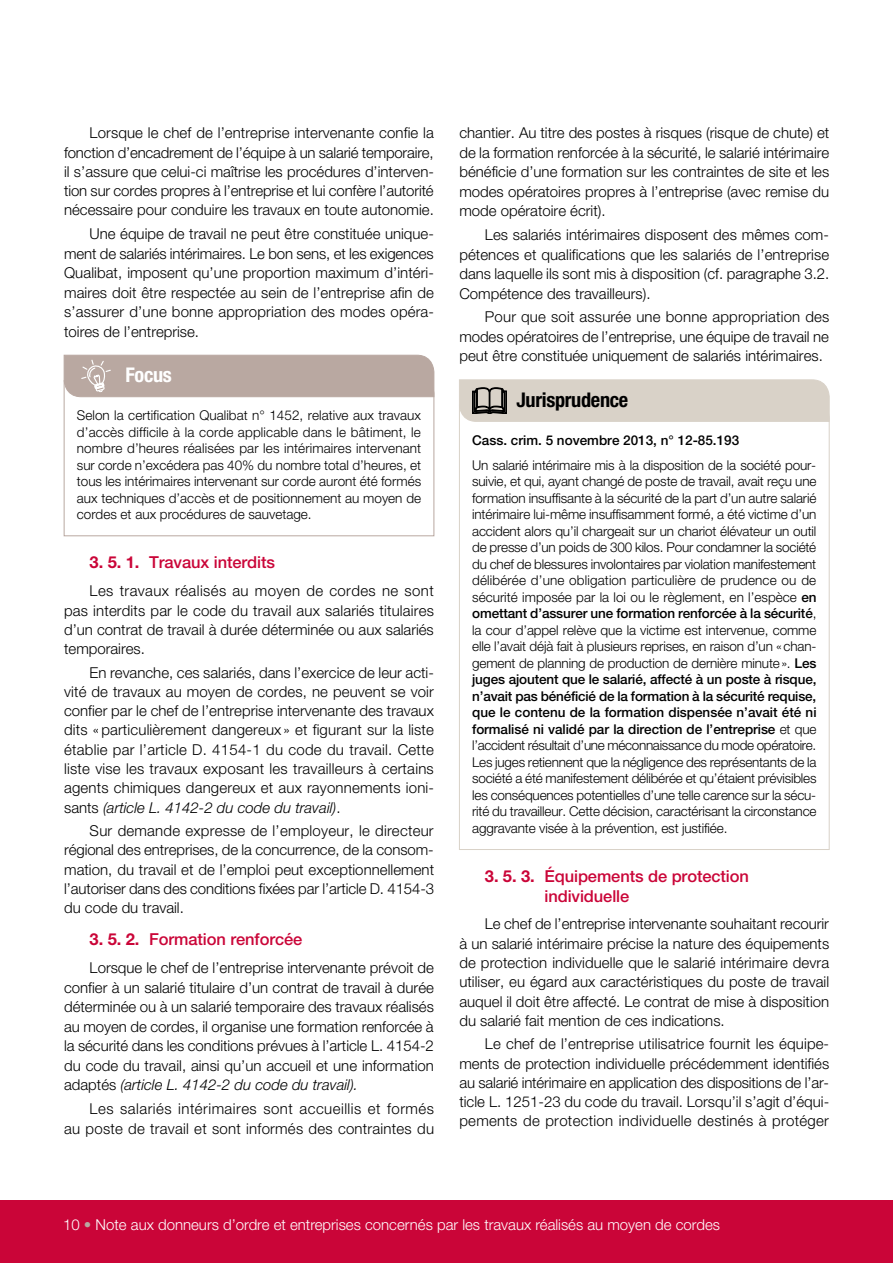
<style>
.page{position:relative;width:893px;height:1263px;background:#fff}
.page>*{position:absolute;margin:0;border:0;box-sizing:border-box;transform-origin:0 0}
.t1{font:700 condensed 20.25px "Helvetica Neue LT Std";letter-spacing:-.015em;color:#000}
.t2{font:700 condensed 20.25px "Helvetica Neue LT Std";letter-spacing:-.015em;color:#fff}
.t3{font:500 16.5px/19.5px "Helvetica Neue LT Std";letter-spacing:-.005em;color:#ca0538}
.t4{font:300 15px/19.5px "Helvetica Neue LT Std";color:#000;text-align:justify}
.t5{font:300 15px/19.5px "Helvetica Neue LT Std";letter-spacing:.03em;color:#000;text-align:right}
.t6{font:300 15px "Helvetica Neue LT Std";color:#fff}
.t7{font:300 13.5px/16.5px "Helvetica Neue LT Std";letter-spacing:-.005em;color:#000;text-align:justify}
.t8{font:500 13.5px "Helvetica Neue LT Std";color:#000}
.s1{font-weight:700}
.s2{font-style:italic}
.s3{font-weight:500}
.s4{color:#b9a8a1}
</style>
<div class="page">
<div style="left:0;top:1200px;width:893px;height:63px;background:#ca0538"></div>
<svg style="left:63px;top:397px;width:372px;height:140px"></svg>
<div style="left:63px;top:354px;width:372px;height:43px;background:#b9a8a1"></div>
<svg style="left:459px;top:422px;width:371px;height:428px"></svg>
<div style="left:459px;top:379px;width:371px;height:43px;background:#d9d2c8"></div>
<p class="t4" style="left:64px;top:123px;width:371px;text-indent:26px">Lorsque le chef de l’entreprise intervenante confie la fonction d’encadrement de l’équipe à un salarié temporaire, il s’assure que celui-ci maîtrise les procédures d’interven&shy;tion sur cordes propres à l’entreprise et lui confère l’autorité nécessaire pour conduire les travaux en toute autonomie.</p>
<p class="t4" style="left:64px;top:224px;width:371px;text-indent:26px">Une équipe de travail ne peut être constituée unique&shy;ment de salariés intérimaires. Le bon sens, et les exigences Qualibat, imposent qu’une proportion maximum d’intéri&shy;maires doit être respectée au sein de l’entreprise afin de s’assurer d’une bonne appropriation des modes opéra&shy;toires de l’entreprise.</p>
<h1 class="t2" style="left:126px;top:363px;width:48px">Focus</h1>
<p class="t7" style="left:77px;top:407px;width:346px">Selon la certification Qualibat n° 1452, relative aux travaux d’accès difficile à la corde applicable dans le bâtiment, le nombre d’heures réalisées par les intérimaires intervenant sur corde n’excédera pas 40% du nombre total d’heures, et tous les intérimaires intervenant sur corde auront été formés aux techniques d’accès et de positionnement au moyen de cordes et aux procédures de sauvetage.</p>
<p class="t3" style="left:90px;top:553px;width:187px"><span class="s1">3. 5. 1.</span> Travaux interdits</p>
<p class="t4" style="left:64px;top:581px;width:371px;text-indent:26px">Les travaux réalisés au moyen de cordes ne sont pas interdits par le code du travail aux salariés titulaires d’un contrat de travail à durée déterminée ou aux salariés temporaires.</p>
<p class="t4" style="left:64px;top:662px;width:371px;text-indent:26px">En revanche, ces salariés, dans l’exercice de leur acti&shy;vité de travaux au moyen de cordes, ne peuvent se voir confier par le chef de l’entreprise intervenante des travaux dits « particulièrement dangereux » et figurant sur la liste établie par l’article D. 4154-1 du code du travail. Cette liste vise les travaux exposant les travailleurs à certains agents chimiques dangereux et aux rayonnements ioni&shy;sants <span class="s2">(article L. 4142-2 du code du travail)</span>.</p>
<p class="t4" style="left:64px;top:821px;width:371px;text-indent:26px">Sur demande expresse de l’employeur, le directeur régional des entreprises, de la concurrence, de la consom&shy;mation, du travail et de l’emploi peut exceptionnellement l’autoriser dans des conditions fixées par l’article D. 4154-3 du code du travail.</p>
<p class="t3" style="left:90px;top:930px;width:214px"><span class="s1">3. 5. 2.</span> Formation renforcée</p>
<p class="t4" style="left:64px;top:958px;width:371px;text-indent:26px">Lorsque le chef de l’entreprise intervenante prévoit de confier à un salarié titulaire d’un contrat de travail à durée déterminée ou à un salarié temporaire des travaux réalisés au moyen de cordes, il organise une formation renforcée à la sécurité dans les conditions prévues à l’article L. 4154-2 du code du travail, ainsi qu’un accueil et une information adaptés <span class="s2">(article L. 4142-2 du code du travail).</span></p>
<p class="t5" style="left:64px;top:1099px;width:371px">Les salariés intérimaires sont accueillis et formés<br>au poste de travail et sont informés des contraintes du</p>
<p class="t4" style="left:459px;top:123px;width:371px">chantier. Au titre des postes à risques (risque de chute) et de la formation renforcée à la sécurité, le salarié intérimaire bénéficie d’une formation sur les contraintes de site et les modes opératoires propres à l’entreprise (avec remise du mode opératoire écrit).</p>
<p class="t4" style="left:459px;top:225px;width:371px;text-indent:26px">Les salariés intérimaires disposent des mêmes com&shy;pétences et qualifications que les salariés de l’entreprise dans laquelle ils sont mis à disposition (cf. paragraphe 3.2.<br>Compétence des travailleurs).</p>
<p class="t4" style="left:459px;top:307px;width:371px;text-indent:26px">Pour que soit assurée une bonne appropriation des modes opératoires de l’entreprise, une équipe de travail ne peut être constituée uniquement de salariés intérimaires.</p>
<h1 class="t1" style="left:516px;top:388px;width:113px">Jurisprudence</h1>
<p class="t8" style="left:472px;top:432px;width:269px">Cass. crim. 5 novembre 2013, n° 12-85.193</p>
<p class="t7" style="left:472px;top:456px;width:346px">Un salarié intérimaire mis à la disposition de la société pour&shy;suivie, et qui, ayant changé de poste de travail, avait reçu une formation insuffisante à la sécurité de la part d’un autre salarié intérimaire lui-même insuffisamment formé, a été victime d’un accident alors qu’il chargeait sur un chariot élévateur un outil de presse d’un poids de 300 kilos. Pour condamner la société du chef de blessures involontaires par violation manifestement délibérée d’une obligation particulière de prudence ou de sécurité imposée par la loi ou le règlement, en l’espèce <span class="s3">en omettant d’assurer une formation renforcée à la sécurité</span>, la cour d’appel relève que la victime est intervenue, comme elle l’avait déjà fait à plusieurs reprises, en raison d’un «chan&shy;gement de planning de production de dernière minute». <span class="s3">Les juges ajoutent que le salarié, affecté à un poste à risque, n’avait pas bénéficié de la formation à la sécurité requise, que le contenu de la formation dispensée n’avait été ni formalisé ni validé par la direction de l’entreprise</span> et que l’accident résultait d’une méconnaissance du mode opératoire.<br>Les juges retiennent que la négligence des représentants de la société a été manifestement délibérée et qu’étaient prévisibles les conséquences potentielles d’une telle carence sur la sécu&shy;rité du travailleur. Cette décision, caractérisant la circonstance aggravante visée à la prévention, est justifiée.</p>
<p class="t3" style="left:544px;top:866px;width:206px;text-indent:-60px"><span class="s1">3. 5. 3.</span> Équipements de protection individuelle</p>
<p class="t4" style="left:459px;top:914px;width:371px;text-indent:26px">Le chef de l’entreprise intervenante souhaitant recourir à un salarié intérimaire précise la nature des équipements de protection individuelle que le salarié intérimaire devra utiliser, eu égard aux caractéristiques du poste de travail auquel il doit être affecté. Le contrat de mise à disposition du salarié fait mention de ces indications.</p>
<p class="t4" style="left:459px;top:1034px;width:371px;text-indent:26px">Le chef de l’entreprise utilisatrice fournit les équipe&shy;ments de protection individuelle précédemment identifiés au salarié intérimaire en application des dispositions de l’ar&shy;ticle L. 1251-23 du code du travail. Lorsqu’il s’agit d’équi&shy;pements de protection individuelle destinés à protéger</p>
<p class="t6" style="left:63px;top:1215px;width:658px">10 <span class="s4">•</span> Note aux donneurs d’ordre et entreprises concernés par les travaux réalisés au moyen de cordes</p>
</div>
